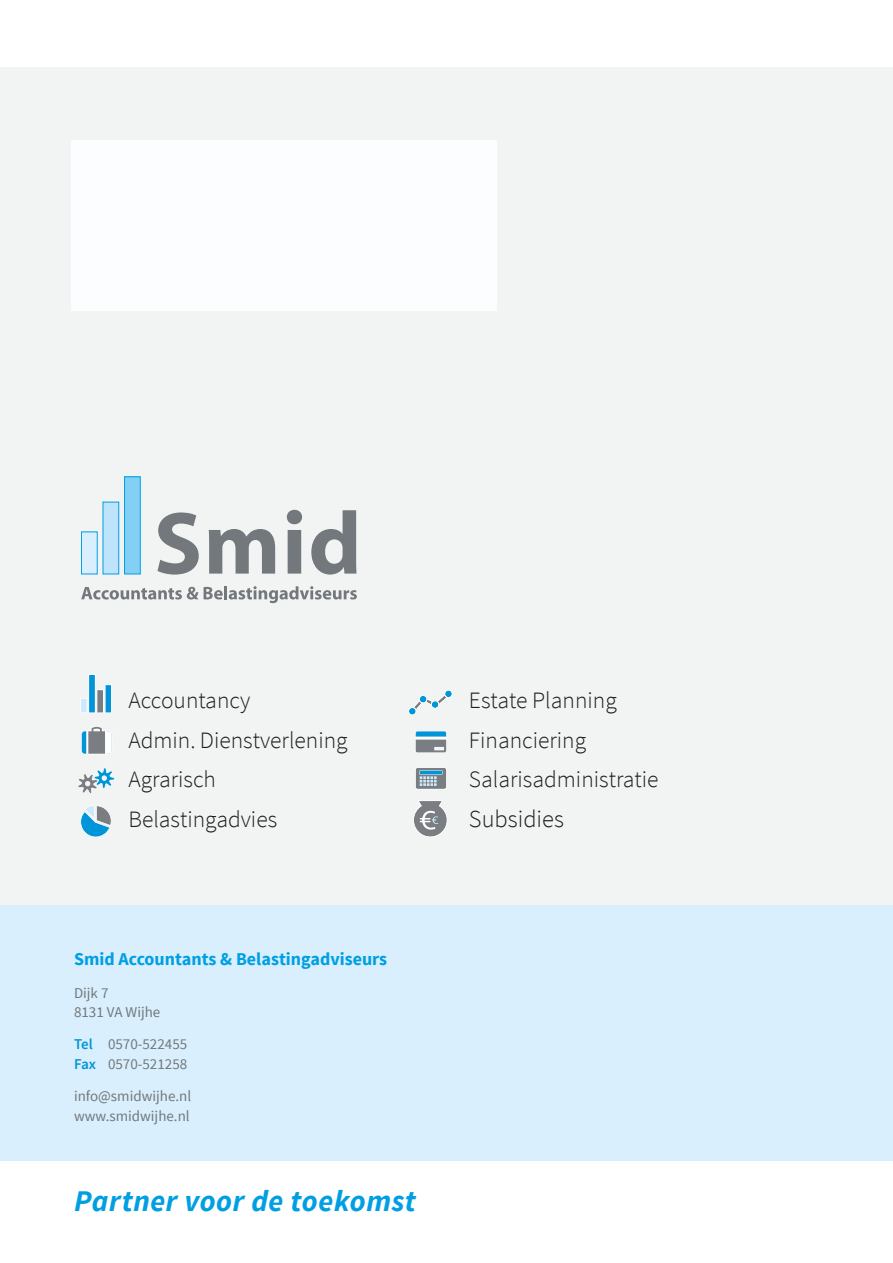
<style>
.page{position:relative;width:893px;height:1263px;background:#fff}
.page>*{position:absolute;margin:0;border:0;box-sizing:border-box;transform-origin:0 0}
.t1{font:italic 700 30px "Source Sans Pro";letter-spacing:.02em;color:#009fe3}
.t2{font:300 24.45px "Source Sans Pro";color:#1d1d1b}
.t3{font:300 23.4px/39.8px "Source Sans Pro";color:#1d1d1b}
.t4{font:700 18px "Source Sans Pro";color:#009fe3}
.t5{font:15px/19.5px "Source Sans Pro";color:#72787b}
.s1{font-weight:600;color:#0095d9}
</style>
<div class="page">
<div style="left:0;top:904px;width:893px;height:257px;background:#d9effd"></div>
<div style="left:0;top:67px;width:893px;height:837px;background:#f2f3f3"></div>
<svg style="left:81px;top:586px;width:276px;height:17px"></svg>
<div style="left:125px;top:477px;width:15px;height:97px;background:#84d0f5"></div>
<div style="left:124px;top:476px;width:17px;height:98px;border:1px solid #009fe3"></div>
<div style="left:81px;top:532px;width:16px;height:42px;background:#d9effd"></div>
<div style="left:81px;top:531px;width:17px;height:43px;border:1px solid #009fe3"></div>
<div style="left:103px;top:502px;width:16px;height:72px;background:#bde4fa"></div>
<div style="left:103px;top:502px;width:16px;height:72px;border:1px solid #009fe3"></div>
<svg style="left:157px;top:512px;width:42px;height:63px"></svg>
<svg style="left:209px;top:529px;width:66px;height:45px"></svg>
<svg style="left:287px;top:510px;width:15px;height:64px"></svg>
<svg style="left:311px;top:510px;width:45px;height:65px"></svg>
<div style="left:71px;top:140px;width:425px;height:170px;background:#fbfdff"></div>
<svg style="left:81px;top:675px;width:31px;height:38px"></svg>
<svg style="left:78px;top:768px;width:37px;height:25px"></svg>
<svg style="left:81px;top:727px;width:31px;height:27px"></svg>
<svg style="left:80px;top:806px;width:31px;height:31px"></svg>
<svg style="left:409px;top:690px;width:43px;height:25px"></svg>
<svg style="left:414px;top:801px;width:33px;height:36px"></svg>
<svg style="left:416px;top:768px;width:30px;height:21px"></svg>
<svg style="left:415px;top:731px;width:32px;height:22px"></svg>
<p class="t3" style="left:128px;top:680px;width:221px">Accountancy<br>Admin. Dienstverlening<br>Agrarisch<br>Belastingadvies</p>
<p class="t3" style="left:469px;top:680px;width:191px">Estate Planning<br>Financiering<br>Salarisadministratie</p>
<p class="t2" style="left:469px;top:804px;width:96px">Subsidies</p>
<p class="t4" style="left:74px;top:948px;width:315px">Smid Accountants &amp; Belastingadviseurs</p>
<p class="t5" style="left:74px;top:983px;width:88px">Dijk 7<br>8131 VA Wijhe</p>
<p class="t5" style="left:74px;top:1035px;width:115px"><span class="s1">Tel</span> 0570-522455<br><span class="s1">Fax</span> 0570-521258</p>
<p class="t5" style="left:74px;top:1086px;width:119px">info@smidwijhe.nl www.smidwijhe.nl</p>
<p class="t1" style="left:74px;top:1181px;width:343px">Partner voor de toekomst</p>
</div>
